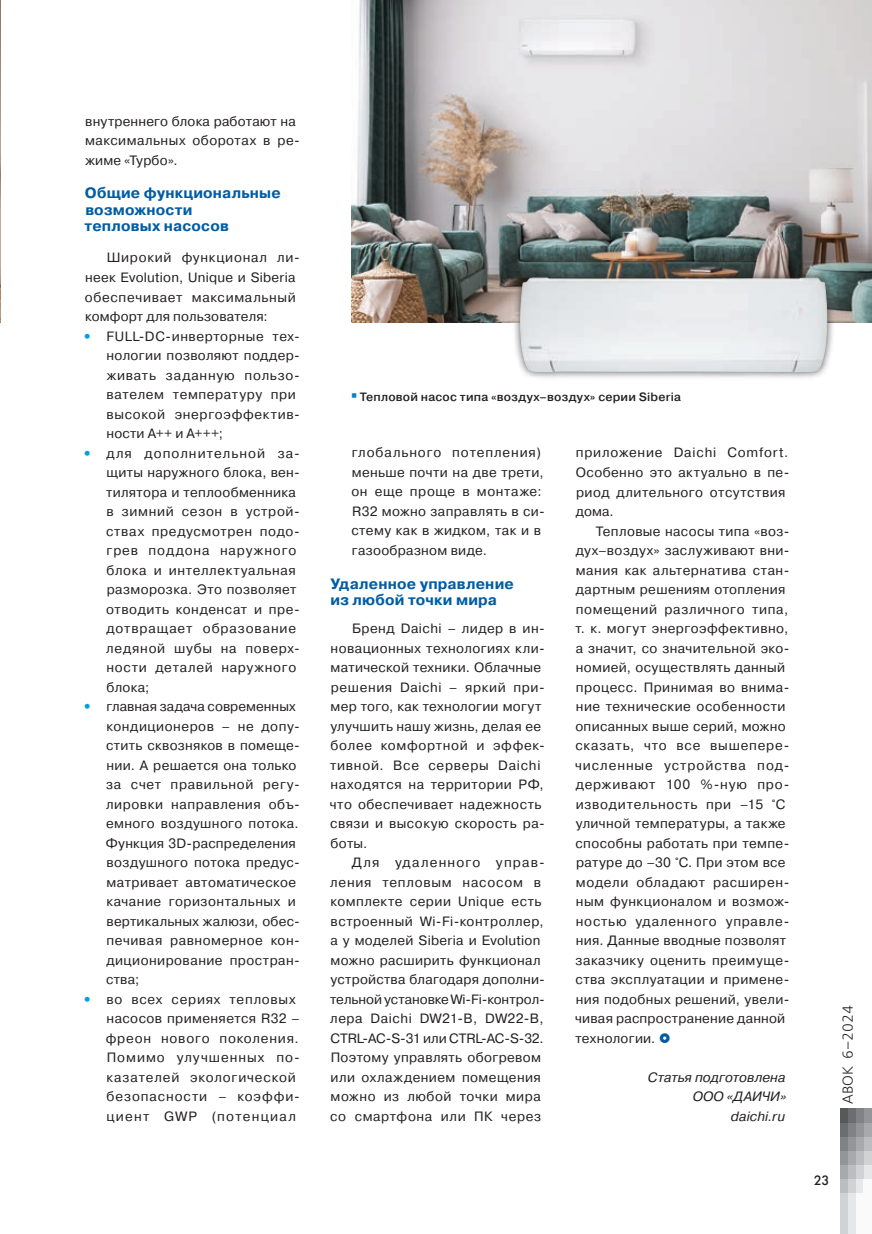
<style>
.page{position:relative;width:872px;height:1234px;background:#fff}
.page>*{position:absolute;margin:0;border:0;box-sizing:border-box;transform-origin:0 0}
.t1{font:700 15px/16.5px "Pragmatica";letter-spacing:.01em;color:#015ca3}
.t2{font:14.4px "Free Set Light C";color:#231f20}
.t3{font:13.5px/19.5px "Pragmatica";letter-spacing:.035em;color:#231f20}
.t4{font:13.5px/19.5px "Pragmatica";letter-spacing:.065em;color:#231f20}
.t5{font:13.5px/19.5px "Pragmatica";letter-spacing:.015em;color:#231f20}
.t6{font:italic 13.5px/19.5px "Pragmatica";letter-spacing:.005em;color:#231f20;text-align:right}
.t7{font:13.5px "Futura Futuris C";color:#231f20}
.t8{font:500 12px "Pragmatica";letter-spacing:.02em;color:#231f20}
.s1{font-weight:800;color:#00a1e3}
</style>
<div class="page">
<div style="left:863px;top:1108px;width:9px;height:14px;background:#939598"></div>
<div style="left:863px;top:1122px;width:9px;height:14px;background:#a8a9ad"></div>
<div style="left:863px;top:1136px;width:9px;height:14px;background:#bcbdc0"></div>
<div style="left:863px;top:1150px;width:9px;height:15px;background:#d1d2d4"></div>
<div style="left:863px;top:1165px;width:9px;height:14px;background:#e6e7e9"></div>
<div style="left:855px;top:1108px;width:8px;height:14px;background:#808285"></div>
<div style="left:855px;top:1122px;width:8px;height:14px;background:#939598"></div>
<div style="left:855px;top:1136px;width:8px;height:14px;background:#a8a9ad"></div>
<div style="left:855px;top:1150px;width:8px;height:15px;background:#bcbdc0"></div>
<div style="left:855px;top:1165px;width:8px;height:14px;background:#d1d2d4"></div>
<div style="left:855px;top:1179px;width:8px;height:14px;background:#e6e7e9"></div>
<div style="left:848px;top:1108px;width:7px;height:14px;background:#6c6d70"></div>
<div style="left:848px;top:1122px;width:7px;height:14px;background:#808285"></div>
<div style="left:848px;top:1136px;width:7px;height:14px;background:#939598"></div>
<div style="left:848px;top:1150px;width:7px;height:15px;background:#a8a9ad"></div>
<div style="left:848px;top:1165px;width:7px;height:14px;background:#bcbdc0"></div>
<div style="left:848px;top:1179px;width:7px;height:14px;background:#d1d2d4"></div>
<div style="left:840px;top:1108px;width:8px;height:14px;background:#57585a"></div>
<div style="left:840px;top:1122px;width:8px;height:14px;background:#6c6d70"></div>
<div style="left:840px;top:1136px;width:8px;height:14px;background:#808285"></div>
<div style="left:840px;top:1150px;width:8px;height:15px;background:#939598"></div>
<div style="left:840px;top:1165px;width:8px;height:14px;background:#a8a9ad"></div>
<div style="left:840px;top:1179px;width:8px;height:14px;background:#bcbdc0"></div>
<div style="left:863px;top:1179px;width:9px;height:54px;background:#fafafa"></div>
<div style="left:855px;top:1193px;width:8px;height:40px;background:#fafafa"></div>
<div style="left:848px;top:1193px;width:7px;height:40px;background:#e6e7e9"></div>
<div style="left:840px;top:1193px;width:8px;height:40px;background:#d1d2d4"></div>
<img style="left:0;top:0;width:1px;height:322px">
<img style="left:352px;top:0;width:520px;height:322px">
<div style="left:512px;top:269px;width:323px;height:111px;background:#231f20;opacity:.75"></div>
<img style="left:520px;top:277px;width:26px;height:63px">
<p class="t5" style="left:85px;top:112px;width:216px">внутреннего блока работают на максимальных оборотах в ре&shy;жиме «Турбо».</p>
<p class="t1" style="left:84px;top:185px;width:198px">Общие функциональные возможности<br>тепловых насосов</p>
<p class="t3" style="left:85px;top:248px;width:216px;text-indent:22px">Широкий функционал ли&shy;неек Evolution, Unique и Siberia обеспечивает максимальный комфорт для пользователя:</p>
<p class="t3" style="left:107px;top:326px;width:195px;text-indent:-24px"><span class="s1">•</span> FULL-DC-инверторные тех&shy;нологии позволяют поддер&shy;живать заданную пользо&shy;вателем температуру при высокой энергоэффектив&shy;ности A++ и А+++;</p>
<p class="t3" style="left:106px;top:443px;width:195px;text-indent:-23px"><span class="s1">•</span> для дополнительной за&shy;щиты наружного блока, вен&shy;тилятора и теплообменника в зимний сезон в устрой&shy;ствах предусмотрен подо&shy;грев поддона наружного блока и интеллектуальная разморозка. Это позволяет отводить конденсат и пре&shy;дотвращает образование ледяной шубы на поверх&shy;ности деталей наружного блока;</p>
<p class="t3" style="left:106px;top:697px;width:195px;text-indent:-23px"><span class="s1">•</span> главная задача современных кондиционеров – не допу&shy;стить сквозняков в помеще&shy;нии. А решается она только за счет правильной регу&shy;лировки направления объ&shy;емного воздушного потока.<br>Функция 3D-распределения воздушного потока предус&shy;матривает автоматическое качание горизонтальных и вертикальных жалюзи, обес&shy;печивая равномерное кон&shy;диционирование простран&shy;ства;</p>
<p class="t4" style="left:106px;top:989px;width:195px;text-indent:-23px"><span class="s1">•</span> во всех сериях тепловых насосов применяется R32 – фреон нового поколения.<br>Помимо улучшенных по&shy;казателей экологической безопасности – коэффи&shy;циент GWP (потенциал</p>
<p class="t8" style="left:360px;top:389px;width:323px">Тепловой насос типа «воздух–воздух» серии Siberia</p>
<p class="t3" style="left:351px;top:443px;width:195px">глобального потепления) меньше почти на две трети, он еще проще в монтаже:<br>R32 можно заправлять в си&shy;стему как в жидком, так и в газообразном виде.</p>
<p class="t1" style="left:330px;top:575px;width:185px">Удаленное управление из любой точки мира</p>
<p class="t3" style="left:330px;top:619px;width:216px;text-indent:22px">Бренд Daichi – лидер в ин&shy;новационных технологиях кли&shy;матической техники. Облачные решения Daichi – яркий при&shy;мер того, как технологии могут улучшить нашу жизнь, делая ее более комфортной и эффек&shy;тивной. Все серверы Daichi находятся на территории РФ, что обеспечивает надежность связи и высокую скорость ра&shy;боты.</p>
<p class="t3" style="left:330px;top:853px;width:216px;text-indent:22px">Для удаленного управ&shy;ления тепловым насосом в комплекте серии Unique есть встроенный Wi-Fi-контроллер, а у моделей Siberia и Evolution можно расширить функционал устройства благодаря дополни&shy;тельной установке Wi-Fi-контрол-- лера Daichi DW21-B, DW22-B,<br>СTRL-AC-S-31 или СTRL-AC-S-32.<br>Поэтому управлять обогревом или охлаждением помещения можно из любой точки мира со смартфона или ПК через</p>
<p class="t3" style="left:576px;top:443px;width:215px">приложение Daichi Comfort.<br>Особенно это актуально в пе&shy;риод длительного отсутствия дома.</p>
<p class="t3" style="left:575px;top:521px;width:216px;text-indent:21px">Тепловые насосы типа «воз&shy;дух–воздух» заслуживают вни&shy;мания как альтернатива стан&shy;дартным решениям отопления помещений различного типа, т. к. могут энергоэффективно, а значит, со значительной эко&shy;номией, осуществлять данный процесс. Принимая во внима&shy;ние технические особенности описанных выше серий, можно сказать, что все вышепере&shy;численные устройства под&shy;держивают 100 %-ную про&shy;изводительность при –15 °С уличной температуры, а также способны работать при темпе&shy;ратуре до –30 °С. При этом все модели обладают расширен&shy;ным функционалом и возмож&shy;ностью удаленного управле&shy;ния. Данные вводные позволят заказчику оценить преимуще&shy;ства эксплуатации и примене&shy;ния подобных решений, увели&shy;чивая распространение данной технологии.</p>
<p class="t6" style="left:648px;top:1067px;width:140px">Статья подготовлена<br>ООО «ДАИЧИ» daichi.ru</p>
<p class="t2" style="left:840px;top:1103px;width:100px;rotate:-90deg">АВОК 6–2024</p>
<p class="t7" style="left:813px;top:1171px;width:17px">23</p>
</div>
